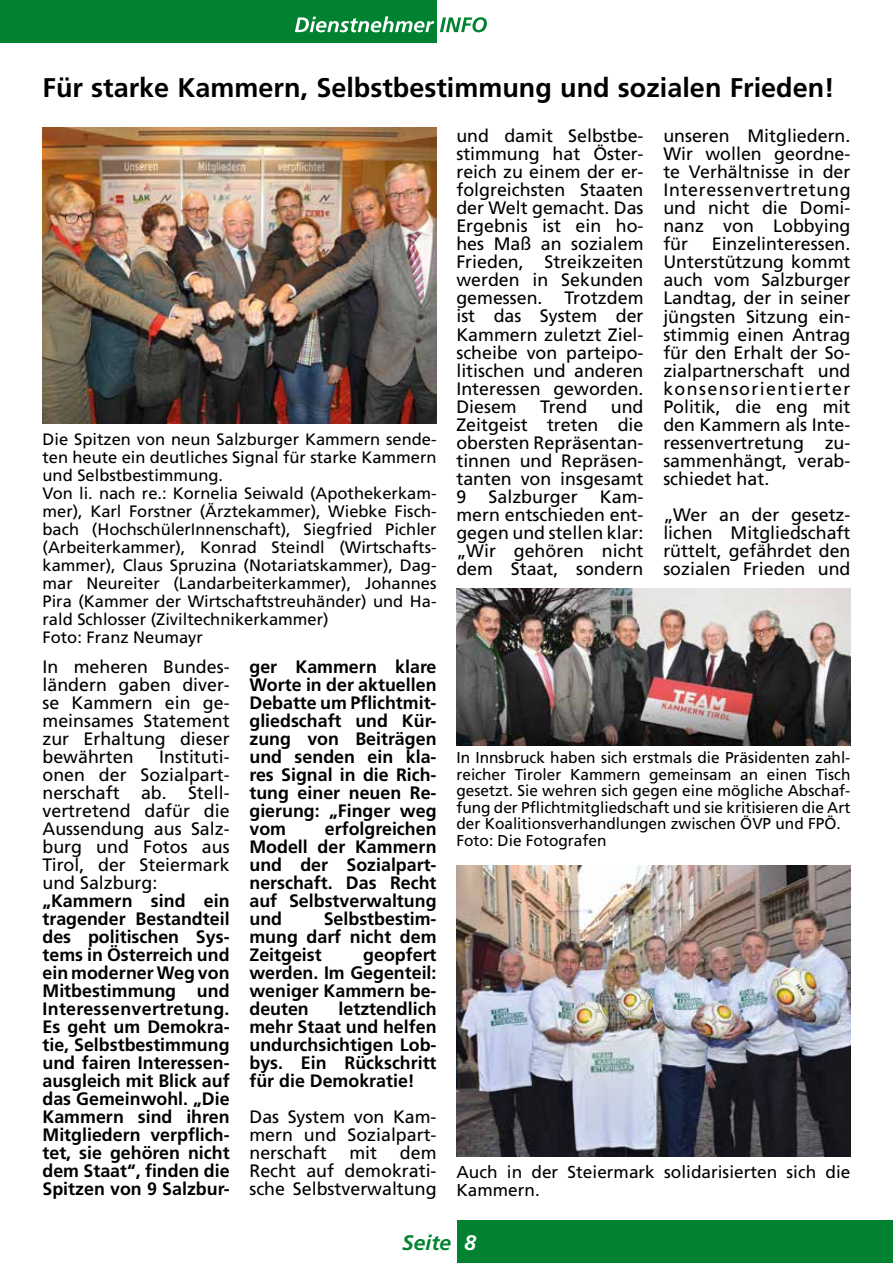
<style>
.page{position:relative;width:893px;height:1263px;background:#fff}
.page>*{position:absolute;margin:0;border:0;box-sizing:border-box;transform-origin:0 0}
.t1{font:700 27px "Frutiger LT";color:#000}
.t2{font:italic 700 21px "Frutiger LT";color:#008231}
.t3{font:18px/18px "Frutiger LT";color:#000;text-align:justify}
.t4{font:700 18px/18px "Frutiger LT";color:#000;text-align:justify}
.t5{font:17.25px/18px "Frutiger LT";color:#000}
.t6{font:16.5px/18px "Frutiger LT";color:#000}
.t7{font:15.75px/16.5px "Frutiger LT";color:#000}
.s1{color:#fff}
</style>
<div class="page">
<div style="left:0;top:0;width:437px;height:43px;background:#008231"></div>
<svg style="left:440px;top:17px;width:47px;height:15px"></svg>
<svg style="left:295px;top:16px;width:139px;height:16px"></svg>
<div style="left:457px;top:1220px;width:436px;height:43px;background:#008231"></div>
<img style="left:43px;top:128px;width:394px;height:296px">
<img style="left:457px;top:589px;width:394px;height:156px">
<img style="left:456px;top:865px;width:394px;height:291px">
<h1 class="t1" style="left:43px;top:72px;width:794px">Für starke Kammern, Selbstbestimmung und sozialen Frieden!</h1>
<p class="t6" style="left:43px;top:430px;width:396px">Die Spitzen von neun Salzburger Kammern sende&shy;ten heute ein deutliches Signal für starke Kammern und Selbstbestimmung.<br>Von li. nach re.: Kornelia Seiwald (Apothekerkam&shy;mer), Karl Forstner (Ärztekammer), Wiebke Fisch&shy;bach (HochschülerInnenschaft), Siegfried Pichler (Arbeiterkammer), Konrad Steindl (Wirtschafts&shy;kammer), Claus Spruzina (Notariatskammer), Dag&shy;mar Neureiter (Landarbeiterkammer), Johannes Pira (Kammer der Wirtschaftstreuhänder) und Ha&shy;rald Schlosser (Ziviltechnikerkammer)<br>Foto: Franz Neumayr</p>
<p class="t3" style="left:43px;top:657px;width:189px">In meheren Bundes&shy;ländern gaben diver&shy;se Kammern ein ge&shy;meinsames Statement zur Erhaltung dieser bewährten</p>
<p class="t3" style="left:43px;top:747px;width:189px;text-indent:117px">Instituti&shy;onen der Sozialpart&shy;nerschaft ab. Stell&shy;vertretend dafür die Aussendung aus Salz&shy;burg und Fotos aus Tirol, der Steiermark und Salzburg:</p>
<p class="t4" style="left:43px;top:891px;width:189px">„Kammern sind ein tragender Bestandteil des politischen Sys&shy;tems in Österreich und ein moderner Weg von Mitbestimmung und Interessenvertretung.<br>Es geht um Demokra&shy;tie, Selbstbestimmung und fairen Interessen&shy;ausgleich mit Blick auf das Gemeinwohl. „Die Kammern sind ihren Mitgliedern verpflich&shy;tet, sie gehören nicht dem Staat“, finden die Spitzen von 9 Salzbur-</p>
<p class="t4" style="left:249px;top:657px;width:189px">ger Kammern klare Worte in der aktuellen Debatte um Pflichtmit&shy;gliedschaft und Kür&shy;zung von Beiträgen und senden ein kla&shy;res Signal in die Rich&shy;tung einer neuen Re&shy;gierung: „Finger weg vom</p>
<p class="t4" style="left:249px;top:819px;width:189px;text-indent:76px">erfolgreichen Modell der Kammern und der Sozialpart&shy;nerschaft. Das Recht auf Selbstverwaltung und</p>
<p class="t4" style="left:249px;top:909px;width:189px;text-indent:74px">Selbstbestim&shy;mung darf nicht dem Zeitgeist</p>
<p class="t4" style="left:249px;top:945px;width:189px;text-indent:114px">geopfert werden. Im Gegenteil: weniger Kammern be&shy;deuten</p>
<p class="t4" style="left:249px;top:999px;width:189px;text-indent:89px">letztendlich mehr Staat und helfen undurchsichtigen Lob&shy;bys. Ein Rückschritt für die Demokratie!</p>
<p class="t3" style="left:249px;top:1107px;width:189px">Das System von Kam&shy;mern und Sozialpart&shy;nerschaft</p>
<p class="t3" style="left:249px;top:1143px;width:189px;text-indent:150px">dem Recht auf demokrati&shy;sche Selbstverwaltung</p>
<p class="t3" style="left:349px;top:1143px;width:29px">mit</p>
<p class="t3" style="left:456px;top:127px;width:189px">und damit Selbstbe&shy;stimmung hat Öster&shy;reich zu einem der er&shy;folgreichsten Staaten der Welt gemacht. Das Ergebnis ist ein ho&shy;hes Maß an sozialem Frieden, Streikzeiten werden in Sekunden gemessen. Trotzdem ist das System der Kammern zuletzt Ziel&shy;scheibe von parteipo&shy;litischen und anderen Interessen geworden.<br>Diesem</p>
<p class="t3" style="left:456px;top:398px;width:189px;text-indent:154px">und Zeitgeist treten die obersten Repräsentan&shy;tinnen und Repräsen&shy;tanten von insgesamt 9 Salzburger Kam&shy;mern entschieden ent&shy;gegen und stellen klar: „Wir gehören nicht dem Staat, sondern</p>
<p class="t3" style="left:540px;top:398px;width:49px">Trend</p>
<p class="t3" style="left:663px;top:127px;width:189px">unseren Mitgliedern.<br>Wir wollen geordne&shy;te Verhältnisse in der Interessenvertretung und nicht die Domi&shy;nanz von Lobbying für</p>
<p class="t3" style="left:663px;top:235px;width:189px;text-indent:48px">Einzelinteressen.<br>Unterstützung kommt auch vom Salzburger Landtag, der in seiner jüngsten Sitzung ein&shy;stimmig einen Antrag für den Erhalt der So&shy;zialpartnerschaft und konsensorientierter Politik, die eng mit den Kammern als Inte&shy;ressenvertretung zu&shy;sammenhängt, verab&shy;schiedet hat.</p>
<p class="t3" style="left:663px;top:506px;width:189px">„Wer an der gesetz&shy;lichen Mitgliedschaft rüttelt, gefährdet den sozialen Frieden und</p>
<p class="t7" style="left:456px;top:750px;width:396px">In Innsbruck haben sich erstmals die Präsidenten zahl&shy;reicher Tiroler Kammern gemeinsam an einen Tisch gesetzt. Sie wehren sich gegen eine mögliche Abschaf&shy;fung der Pflichtmitgliedschaft und sie kritisieren die Art der Koalitionsverhandlungen zwischen ÖVP und FPÖ.<br>Foto: Die Fotografen</p>
<p class="t5" style="left:456px;top:1163px;width:396px">Auch in der Steiermark solidarisierten sich die<br>Kammern.</p>
<p class="t2" style="left:402px;top:1230px;width:75px">Seite <span class="s1">8</span></p>
</div>
